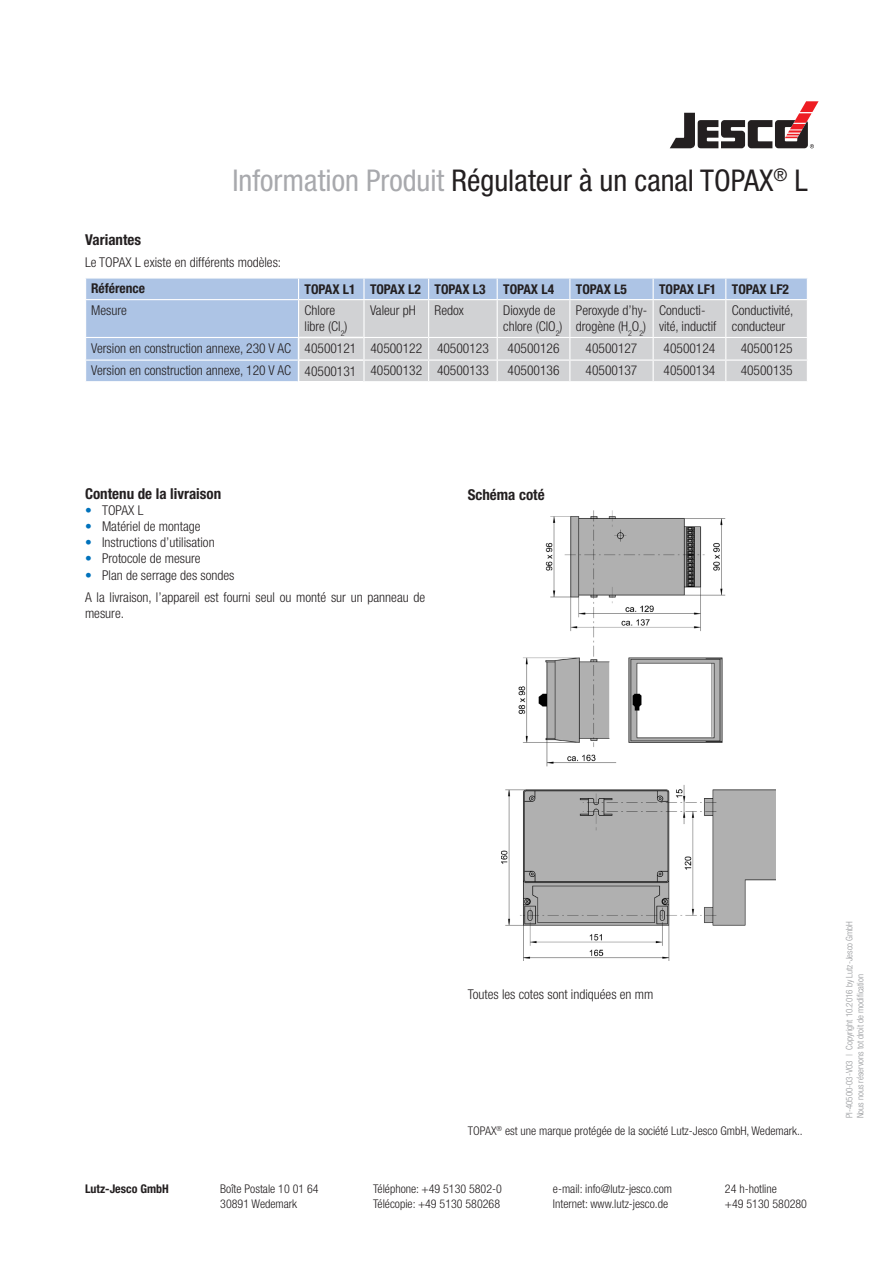
<style>
.page{position:relative;width:893px;height:1263px;background:#fff}
.page>*{position:absolute;margin:0;border:0;box-sizing:border-box;transform-origin:0 0}
.pi-produktname{font:condensed 30px "Helvetica Neue LT Pro";color:#231f20}
.pi-fliesstext-kapite{font:700 condensed 15px "Helvetica Neue LT Pro";color:#231f20}
.pi-tabelle-auf-grau{font:300 condensed 13.5px/16.2px "Helvetica Neue LT Pro";color:#231f20}
.pi-fliesstext{font:300 condensed 13.5px/16.2px "Helvetica Neue LT Pro";color:#231f20}
.pi-fliesstext-aufzae{font:300 condensed 13.5px "Helvetica Neue LT Pro";color:#231f20}
.pi-tabelle-kopf{font:700 condensed 13.5px "Helvetica Neue LT Pro";color:#231f20}
.pi-anschrift{font:300 condensed 12px/14.4px "Helvetica Neue LT Pro";color:#231f20}
.pi-fliesstext-2{font:300 condensed 12px "Helvetica Neue LT Pro";color:#231f20}
.pi-anschrift-2{font:700 condensed 12px "Helvetica Neue LT Pro";color:#231f20}
.pi-versionierung{font:300 condensed 9px "Helvetica Neue LT Pro";color:#939598}
.s1{color:#a8a9ad}
.s2{color:#0072bc}
</style>
<div class="page">
<svg style="left:670px;top:101px;width:149px;height:47px"></svg>
<div style="left:86px;top:279px;width:212px;height:102px;background:#adc4e5"></div>
<hr style="left:85px;top:299px;width:214px;height:1px;background:#fff">
<hr style="left:85px;top:337px;width:214px;height:1px;background:#fff">
<hr style="left:85px;top:359px;width:213px;height:2px;background:#fff">
<svg style="left:298px;top:279px;width:509px;height:103px;background:#cbd1d9"></svg>
<hr style="left:298px;top:381px;width:65px;height:1px;background:#fff">
<hr style="left:299px;top:299px;width:65px;height:1px;background:#fff">
<hr style="left:298px;top:300px;width:1px;height:37px;background:#fff">
<hr style="left:364px;top:299px;width:65px;height:1px;background:#fff">
<hr style="left:363px;top:300px;width:2px;height:37px;background:#fff">
<hr style="left:429px;top:299px;width:68px;height:1px;background:#fff">
<hr style="left:428px;top:300px;width:1px;height:37px;background:#fff">
<hr style="left:497px;top:299px;width:73px;height:1px;background:#fff">
<hr style="left:497px;top:300px;width:1px;height:37px;background:#fff">
<hr style="left:570px;top:299px;width:83px;height:1px;background:#fff">
<hr style="left:569px;top:300px;width:1px;height:37px;background:#fff">
<hr style="left:653px;top:299px;width:73px;height:1px;background:#fff">
<hr style="left:653px;top:300px;width:1px;height:37px;background:#fff">
<hr style="left:726px;top:299px;width:82px;height:1px;background:#fff">
<hr style="left:725px;top:300px;width:1px;height:37px;background:#fff">
<img style="left:502px;top:510px;width:273px;height:451px">
<p class="pi-produktname" style="left:233px;top:163px;width:577px"><span class="s1">Information Produit</span> Régulateur à un canal TOPAX<sup>®</sup> L</p>
<p class="pi-fliesstext-kapite" style="left:85px;top:231px;width:58px">Variantes</p>
<p class="pi-fliesstext" style="left:85px;top:254px;width:198px">Le TOPAX L existe en différents modèles:</p>
<p class="pi-tabelle-kopf" style="left:91px;top:281px;width:56px">Référence</p>
<p class="pi-tabelle-kopf" style="left:305px;top:281px;width:52px">TOPAX L1</p>
<p class="pi-tabelle-kopf" style="left:370px;top:281px;width:52px">TOPAX L2</p>
<p class="pi-tabelle-kopf" style="left:435px;top:281px;width:52px">TOPAX L3</p>
<p class="pi-tabelle-kopf" style="left:503px;top:281px;width:52px">TOPAX L4</p>
<p class="pi-tabelle-kopf" style="left:576px;top:281px;width:52px">TOPAX L5</p>
<p class="pi-tabelle-kopf" style="left:659px;top:281px;width:59px">TOPAX LF1</p>
<p class="pi-tabelle-kopf" style="left:732px;top:281px;width:59px">TOPAX LF2</p>
<p class="pi-tabelle-auf-grau" style="left:91px;top:302px;width:37px">Mesure</p>
<p class="pi-tabelle-auf-grau" style="left:305px;top:302px;width:44px">Chlore libre (Cl<sub>2</sub>)</p>
<p class="pi-tabelle-auf-grau" style="left:370px;top:302px;width:47px">Valeur pH</p>
<p class="pi-tabelle-auf-grau" style="left:435px;top:302px;width:31px">Redox</p>
<p class="pi-tabelle-auf-grau" style="left:503px;top:302px;width:61px">Dioxyde de chlore (ClO<sub>2</sub>)</p>
<p class="pi-tabelle-auf-grau" style="left:576px;top:302px;width:73px">Peroxyde d’hy&shy;drogène (H<sub>2</sub>O<sub>2</sub>)</p>
<p class="pi-tabelle-auf-grau" style="left:659px;top:302px;width:59px">Conducti&shy;vité, inductif</p>
<p class="pi-tabelle-auf-grau" style="left:732px;top:302px;width:63px">Conductivité, conducteur</p>
<p class="pi-tabelle-auf-grau" style="left:91px;top:340px;width:202px">Version en construction annexe, 230 V AC</p>
<p class="pi-tabelle-auf-grau" style="left:305px;top:340px;width:53px">40500121</p>
<p class="pi-tabelle-auf-grau" style="left:370px;top:340px;width:53px">40500122</p>
<p class="pi-tabelle-auf-grau" style="left:437px;top:340px;width:53px">40500123</p>
<p class="pi-tabelle-auf-grau" style="left:508px;top:340px;width:53px">40500126</p>
<p class="pi-tabelle-auf-grau" style="left:586px;top:340px;width:53px">40500127</p>
<p class="pi-tabelle-auf-grau" style="left:664px;top:340px;width:53px">40500124</p>
<p class="pi-tabelle-auf-grau" style="left:741px;top:340px;width:53px">40500125</p>
<p class="pi-tabelle-auf-grau" style="left:91px;top:362px;width:202px">Version en construction annexe, 120 V AC</p>
<p class="pi-tabelle-auf-grau" style="left:305px;top:363px;width:53px">40500131</p>
<p class="pi-tabelle-auf-grau" style="left:370px;top:362px;width:53px">40500132</p>
<p class="pi-tabelle-auf-grau" style="left:437px;top:362px;width:53px">40500133</p>
<p class="pi-tabelle-auf-grau" style="left:508px;top:362px;width:53px">40500136</p>
<p class="pi-tabelle-auf-grau" style="left:586px;top:362px;width:53px">40500137</p>
<p class="pi-tabelle-auf-grau" style="left:664px;top:362px;width:53px">40500134</p>
<p class="pi-tabelle-auf-grau" style="left:741px;top:362px;width:53px">40500135</p>
<p class="pi-fliesstext-kapite" style="left:85px;top:485px;width:138px">Contenu de la livraison</p>
<p class="pi-fliesstext-aufzae" style="left:85px;top:502px;width:60px"><span class="s2">•</span> TOPAX L</p>
<p class="pi-fliesstext-aufzae" style="left:85px;top:518px;width:117px"><span class="s2">•</span> Matériel de montage</p>
<p class="pi-fliesstext-aufzae" style="left:85px;top:535px;width:131px"><span class="s2">•</span> Instructions d’utilisation</p>
<p class="pi-fliesstext-aufzae" style="left:85px;top:551px;width:117px"><span class="s2">•</span> Protocole de mesure</p>
<p class="pi-fliesstext-aufzae" style="left:85px;top:567px;width:151px"><span class="s2">•</span> Plan de serrage des sondes</p>
<p class="pi-fliesstext" style="left:85px;top:589px;width:342px">A la livraison, l’appareil est fourni seul ou monté sur un panneau de mesure.</p>
<p class="pi-fliesstext-kapite" style="left:468px;top:486px;width:78px">Schéma coté</p>
<p class="pi-anschrift-2" style="left:85px;top:1182px;width:85px">Lutz-Jesco GmbH</p>
<p class="pi-anschrift" style="left:220px;top:1182px;width:100px">Boîte Postale 10 01 64</p>
<p class="pi-anschrift" style="left:220px;top:1196px;width:78px">30891 Wedemark</p>
<p class="pi-fliesstext" style="left:468px;top:986px;width:187px">Toutes les cotes sont indiquées en mm</p>
<p class="pi-fliesstext-2" style="left:468px;top:1124px;width:336px">TOPAX<sup>®</sup> est une marque protégée de la société Lutz-Jesco GmbH, Wedemark..</p>
<p class="pi-anschrift" style="left:373px;top:1182px;width:130px">Téléphone: +49 5130 5802-0<br>Télécopie: +49 5130 580268</p>
<p class="pi-anschrift" style="left:553px;top:1182px;width:121px">e-mail: info@lutz-jesco.com<br>Internet: www.lutz-jesco.de</p>
<p class="pi-anschrift" style="left:725px;top:1182px;width:53px">24 h-hotline</p>
<p class="pi-anschrift" style="left:725px;top:1196px;width:84px">+49 5130 580280</p>
<p class="pi-versionierung" style="left:844px;top:1118px;width:199px;rotate:-90deg">PI-40500-03-V03 | Copyright 10.2016 by Lutz-Jesco GmbH</p>
<p class="pi-versionierung" style="left:855px;top:1118px;width:146px;rotate:-90deg">Nous nous réservons tot droit de modification</p>
</div>
